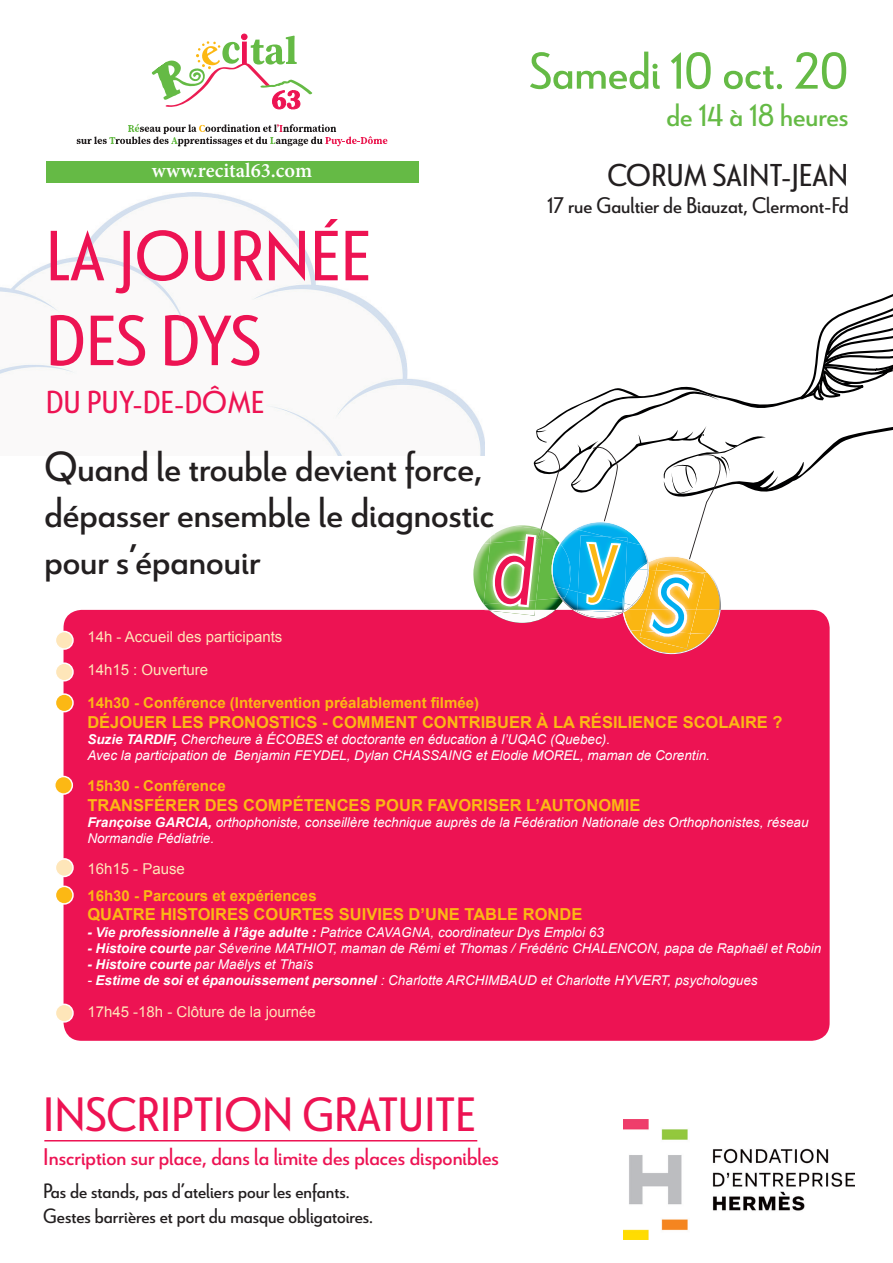
<style>
.page{position:relative;width:893px;height:1263px;background:#fff}
.page>*{position:absolute;margin:0;border:0;box-sizing:border-box;transform-origin:0 0}
.t1{font:70.65px/84.8px "Le Havre";color:#ed1353}
.t2{font:51.45px "Le Havre";color:#65ba45}
.t3{font:48px "Le Havre";color:#ed1353}
.t4{font:42px/46.5px "Le Havre";color:#231f20}
.t5{font:31.5px "Le Havre";color:#231f20}
.t6{font:31.5px "Le Havre";color:#ed1353}
.t7{font:31.35px "Le Havre";color:#65ba45}
.t8{font:24px "Le Havre";color:#ed1353}
.t9{font:22.5px "Le Havre";color:#231f20}
.t10{font:20.7px/24.8px "Le Havre";color:#231f20}
.t11{font:600 20.55px "Minion Pro";color:#fff}
.t12{font:700 16.5px "Arial";color:#fcb814}
.t13{font:700 15px "Arial";color:#fcb814}
.t14{font:15px/32.8px "Arial";color:#fee6b9}
.t15{font:italic 13.5px/16.2px "Arial";color:#fff}
.s1{font-weight:700}
</style>
<div class="page">
<img style="left:0;top:192px;width:483px;height:264px">
<div style="left:64px;top:610px;width:766px;height:431px;background:#ed1353;border-radius:18px"></div>
<img style="left:624px;top:1120px;width:230px;height:120px">
<img style="left:473px;top:545px;width:10px;height:58px">
<img style="left:634px;top:637px;width:75px;height:17px">
<img style="left:640px;top:637px;width:50px;height:12px">
<div style="left:46px;top:161px;width:372px;height:21px;background:#65ba45"></div>
<svg style="left:151px;top:34px;width:162px;height:75px"></svg>
<svg style="left:77px;top:124px;width:310px;height:22px"></svg>
<svg style="left:40px;top:199px;width:10px;height:6px"></svg>
<svg style="left:414px;top:199px;width:10px;height:6px"></svg>
<div style="left:55px;top:631px;width:18px;height:18px;background:#fee6b9;border-radius:50%"></div>
<div style="left:55px;top:631px;width:19px;height:19px;border:2px solid #fff;border-radius:50%"></div>
<div style="left:55px;top:663px;width:18px;height:18px;background:#fee6b9;border-radius:50%"></div>
<div style="left:55px;top:662px;width:19px;height:19px;border:2px solid #fff;border-radius:50%"></div>
<div style="left:55px;top:776px;width:17px;height:18px;background:#fcb814;border-radius:50%"></div>
<div style="left:54px;top:776px;width:19px;height:19px;border:2px solid #fff;border-radius:50%"></div>
<div style="left:55px;top:859px;width:18px;height:17px;background:#fee6b9;border-radius:50%"></div>
<div style="left:55px;top:858px;width:19px;height:19px;border:2px solid #fff;border-radius:50%"></div>
<div style="left:55px;top:886px;width:18px;height:18px;background:#fcb814;border-radius:50%"></div>
<div style="left:55px;top:885px;width:19px;height:20px;border:2px solid #fff;border-radius:50%"></div>
<div style="left:55px;top:694px;width:18px;height:18px;background:#fcb814;border-radius:50%"></div>
<div style="left:55px;top:693px;width:19px;height:19px;border:2px solid #fff;border-radius:50%"></div>
<div style="left:55px;top:1004px;width:18px;height:18px;background:#fee6b9;border-radius:50%"></div>
<div style="left:55px;top:1003px;width:19px;height:20px;border:2px solid #fff;border-radius:50%"></div>
<hr style="left:44px;top:1140px;width:433px;height:1px;background:#ed1353">
<svg style="left:483px;top:294px;width:410px;height:343px"></svg>
<h3 class="t11" style="left:152px;top:156px;width:162px">www.recital63.com</h3>
<h1 class="t1" style="left:46px;top:212px;width:327px">LA JOURNÉE<br>DES DYS</h1>
<h3 class="t6" style="left:46px;top:384px;width:220px">DU PUY-DE-DÔME</h3>
<h3 class="t4" style="left:44px;top:442px;width:452px">Quand le trouble devient force, dépasser ensemble le diagnostic pour s’épanouir</h3>
<h2 class="t2" style="left:530px;top:41px;width:320px">Samedi 10 oct. 20</h2>
<h3 class="t7" style="left:667px;top:97px;width:183px">de 14 à 18 heures</h3>
<h3 class="t5" style="left:607px;top:156px;width:243px">CORUM SAINT-JEAN</h3>
<h3 class="t9" style="left:547px;top:192px;width:303px">17 rue Gaultier de Biauzat, Clermont-Fd</h3>
<p class="t14" style="left:87px;top:621px;width:197px">14h - Accueil des participants<br>14h15 : Ouverture</p>
<p class="t13" style="left:87px;top:693px;width:393px">14h30 - Conférence (Intervention préalablement filmée)</p>
<p class="t12" style="left:87px;top:711px;width:697px">DÉJOUER LES PRONOSTICS - COMMENT CONTRIBUER À LA RÉSILIENCE SCOLAIRE ?</p>
<p class="t15" style="left:87px;top:731px;width:624px"><span class="s1">Suzie TARDIF,</span> Chercheure à ÉCOBES et doctorante en éducation à l’UQAC (Quebec).<br>Avec la participation de Benjamin FEYDEL, Dylan CHASSAING et Elodie MOREL, maman de Corentin.</p>
<p class="t13" style="left:87px;top:776px;width:140px">15h30 - Conférence</p>
<p class="t12" style="left:87px;top:794px;width:555px">TRANSFÉRER DES COMPÉTENCES POUR FAVORISER L’AUTONOMIE</p>
<p class="t15" style="left:87px;top:814px;width:723px"><span class="s1">Françoise GARCIA,</span> orthophoniste, conseillère technique auprès de la Fédération Nationale des Orthophonistes, réseau<br>Normandie Pédiatrie.</p>
<p class="t14" style="left:87px;top:852px;width:99px">16h15 - Pause</p>
<p class="t13" style="left:87px;top:885px;width:231px">16h30 - Parcours et expériences</p>
<p class="t12" style="left:87px;top:904px;width:497px">QUATRE HISTOIRES COURTES SUIVIES D’UNE TABLE RONDE</p>
<p class="t15" style="left:87px;top:924px;width:518px"><span class="s1">- Vie professionnelle à l’âge adulte :</span> Patrice CAVAGNA, coordinateur Dys Emploi 63</p>
<p class="t15" style="left:87px;top:940px;width:735px"><span class="s1">- Histoire courte</span> par Séverine MATHIOT, maman de Rémi et Thomas / Frédéric CHALENCON, papa de Raphaël et Robin</p>
<p class="t15" style="left:87px;top:956px;width:227px"><span class="s1">- Histoire courte</span> par Maëlys et Thaïs</p>
<p class="t15" style="left:87px;top:972px;width:672px">- <span class="s1">Estime de soi et épanouissement personnel</span> : Charlotte ARCHIMBAUD et Charlotte HYVERT, psychologues</p>
<p class="t14" style="left:87px;top:996px;width:230px">17h45 -18h - Clôture de la journée</p>
<h3 class="t3" style="left:43px;top:1086px;width:434px">INSCRIPTION GRATUITE</h3>
<h3 class="t8" style="left:43px;top:1142px;width:457px">Inscription sur place, dans la limite des places disponibles</h3>
<h3 class="t10" style="left:43px;top:1178px;width:331px">Pas de stands, pas d’ateliers pour les enfants.<br>Gestes barrières et port du masque obligatoires.</h3>
</div>
